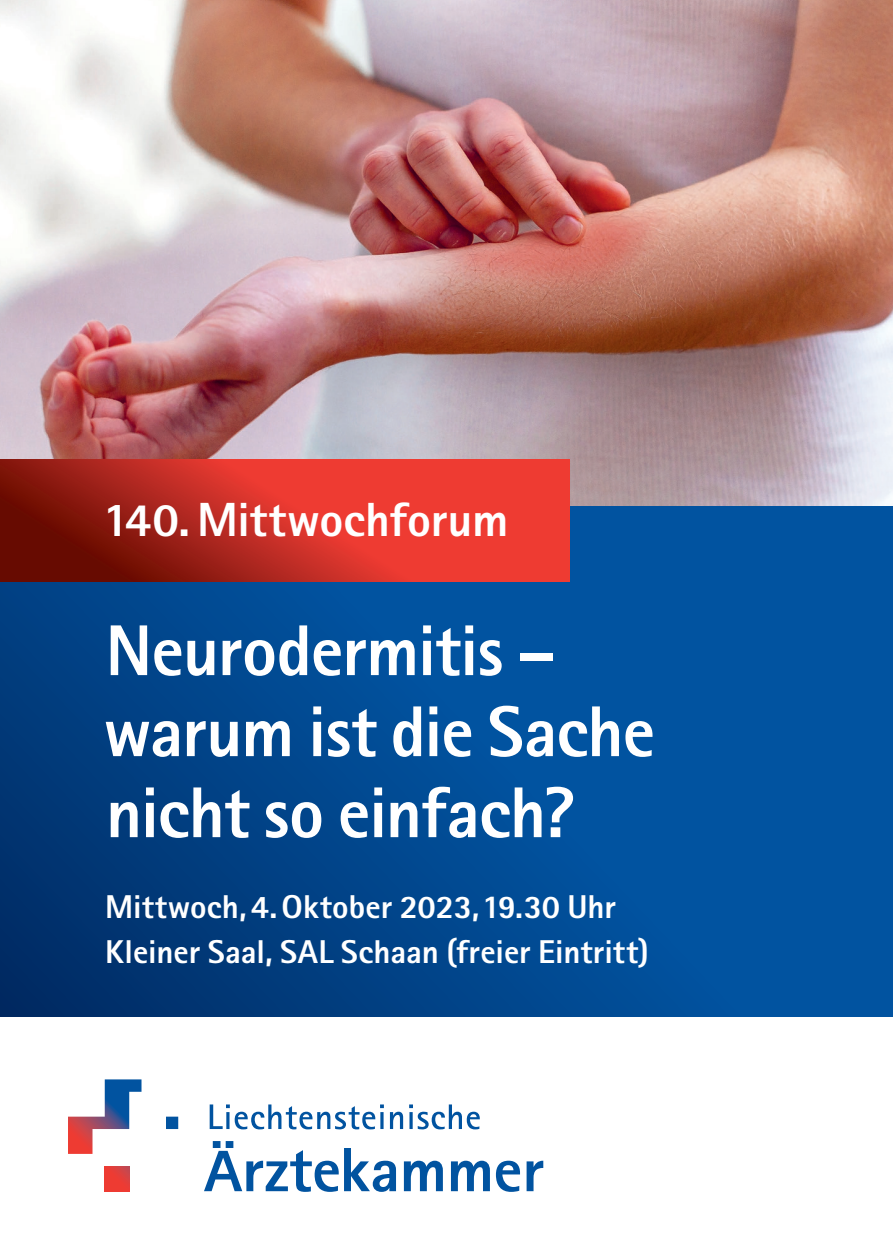
<style>
.page{position:relative;width:893px;height:1259px;background:#fff}
.page>*{position:absolute;margin:0;border:0;box-sizing:border-box;transform-origin:0 0}
.t1{font:800 72px/81px "Rotis Sans Serif Std";letter-spacing:-.015em;color:#fff}
.t2{font:800 48px "Rotis Sans Serif Std";letter-spacing:-.005em;color:#fff}
.t3{font:800 33px/45px "Rotis Sans Serif Std";color:#fff}
</style>
<div class="page">
<img style="left:0;top:0;width:893px;height:506px">
<svg style="left:0;top:506px;width:893px;height:510px;background:#014991"></svg>
<svg style="left:0;top:459px;width:570px;height:122px;background:#c32c23"></svg>
<svg style="left:68px;top:1079px;width:74px;height:75px"></svg>
<svg style="left:166px;top:1116px;width:12px;height:13px"></svg>
<svg style="left:105px;top:1166px;width:24px;height:25px"></svg>
<svg style="left:210px;top:1104px;width:174px;height:25px"></svg>
<svg style="left:390px;top:1111px;width:13px;height:18px"></svg>
<svg style="left:409px;top:1104px;width:71px;height:25px"></svg>
<div style="left:226px;top:1141px;width:7px;height:7px;background:#0153a0"></div>
<div style="left:213px;top:1141px;width:7px;height:7px;background:#0153a0"></div>
<svg style="left:204px;top:1148px;width:192px;height:43px"></svg>
<svg style="left:404px;top:1160px;width:39px;height:31px"></svg>
<svg style="left:451px;top:1160px;width:39px;height:31px"></svg>
<svg style="left:496px;top:1160px;width:24px;height:31px"></svg>
<svg style="left:527px;top:1160px;width:16px;height:31px"></svg>
<h2 class="t2" style="left:103px;top:489px;width:407px">140. Mittwochforum</h2>
<h1 class="t1" style="left:103px;top:609px;width:553px">Neurodermitis – warum ist die Sache nicht so einfach?</h1>
<p class="t3" style="left:105px;top:884px;width:545px">Mittwoch, 4.Oktober 2023, 19.30 Uhr<br>Kleiner Saal, SAL Schaan (freier Eintritt)</p>
</div>
